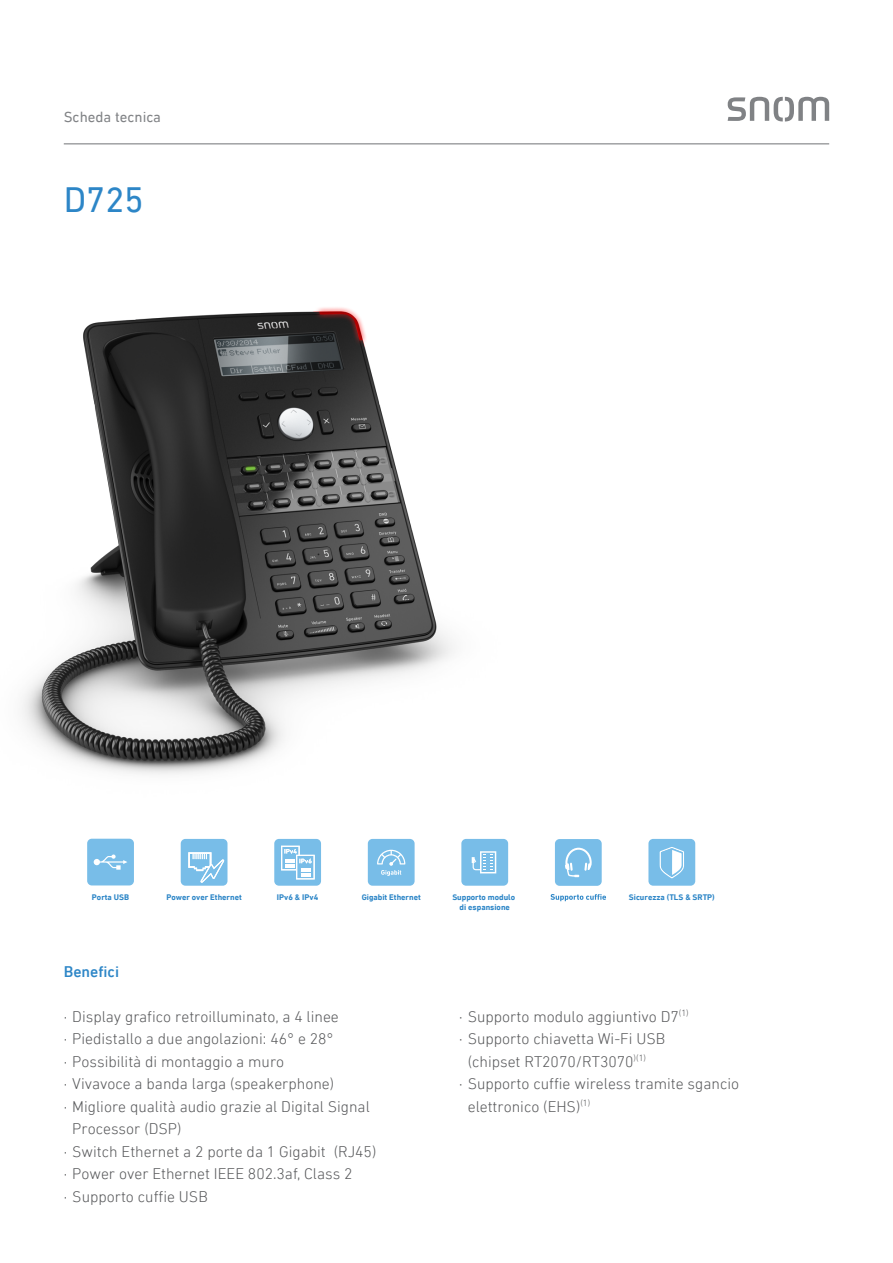
<style>
.page{position:relative;width:893px;height:1263px;background:#fff}
.page>*{position:absolute;margin:0;border:0;box-sizing:border-box;transform-origin:0 0}
.t1{font:36px "DIN Next LT Pro";color:#2d86c7}
.Featureliste_Rücksei{font:300 15.75px "DIN Next LT Pro";color:#57585a}
.Featureliste_Rücksei-2{font:500 15.75px "DIN Next LT Pro";color:#2d86c7}
.Überschrift_Datenblä{font:15px "DIN Next LT Pro";color:#808285}
.t2{font:700 8.25px/9.9px "DIN Next LT Pro";color:#2d86c7;text-align:center}
</style>
<div class="page">
<hr style="left:64px;top:143px;width:765px;height:1px;background:#808285">
<img style="left:22px;top:307px;width:432px;height:468px">
<div style="left:87px;top:839px;width:47px;height:46px;background:#78bde8;border-radius:5px"></div>
<svg style="left:94px;top:854px;width:33px;height:16px"></svg>
<svg style="left:181px;top:839px;width:46px;height:47px;background:#8cc6eb"></svg>
<svg style="left:274px;top:839px;width:47px;height:47px"></svg>
<div style="left:368px;top:839px;width:47px;height:47px;background:#78bde8;border-radius:5px"></div>
<svg style="left:377px;top:850px;width:28px;height:26px"></svg>
<div style="left:461px;top:839px;width:47px;height:47px;background:#78bde8;border-radius:5px"></div>
<svg style="left:472px;top:851px;width:24px;height:22px"></svg>
<div style="left:555px;top:839px;width:47px;height:47px;background:#78bde8;border-radius:5px"></div>
<svg style="left:565px;top:848px;width:27px;height:29px"></svg>
<svg style="left:550px;top:894px;width:56px;height:7px"></svg>
<div style="left:648px;top:839px;width:47px;height:47px;background:#78bde8;border-radius:5px"></div>
<svg style="left:660px;top:847px;width:24px;height:31px"></svg>
<svg style="left:728px;top:97px;width:101px;height:25px"></svg>
<p class="Überschrift_Datenblä" style="left:64px;top:108px;width:99px">Scheda tecnica</p>
<p class="t1" style="left:64px;top:178px;width:81px">D725</p>
<p class="t2" style="left:92px;top:892px;width:39px">Porta USB</p>
<p class="t2" style="left:167px;top:892px;width:77px">Power over Ethernet</p>
<p class="t2" style="left:277px;top:892px;width:43px">IPv6 &amp; IPv4</p>
<p class="t2" style="left:362px;top:892px;width:61px">Gigabit Ethernet</p>
<p class="t2" style="left:452px;top:892px;width:64px">Supporto modulo di espansione</p>
<p class="t2" style="left:629px;top:892px;width:87px">Sicurezza (TLS &amp; SRTP)</p>
<p class="Featureliste_Rücksei-2" style="left:64px;top:962px;width:57px">Benefici</p>
<p class="Featureliste_Rücksei" style="left:64px;top:1007px;width:277px">· Display grafico retroilluminato, a 4 linee</p>
<p class="Featureliste_Rücksei" style="left:64px;top:1030px;width:271px">· Piedistallo a due angolazioni: 46° e 28°</p>
<p class="Featureliste_Rücksei" style="left:64px;top:1052px;width:222px">· Possibilità di montaggio a muro</p>
<p class="Featureliste_Rücksei" style="left:64px;top:1075px;width:272px">· Vivavoce a banda larga (speakerphone)</p>
<p class="Featureliste_Rücksei" style="left:64px;top:1097px;width:308px">· Migliore qualità audio grazie al Digital Signal</p>
<p class="Featureliste_Rücksei" style="left:72px;top:1120px;width:111px">Processor (DSP)</p>
<p class="Featureliste_Rücksei" style="left:64px;top:1142px;width:314px">· Switch Ethernet a 2 porte da 1 Gigabit (RJ45)</p>
<p class="Featureliste_Rücksei" style="left:64px;top:1165px;width:290px">· Power over Ethernet IEEE 802.3af, Class 2</p>
<p class="Featureliste_Rücksei" style="left:64px;top:1187px;width:146px">· Supporto cuffie USB</p>
<p class="Featureliste_Rücksei" style="left:459px;top:1007px;width:231px">· Supporto modulo aggiuntivo D7<sup>(1)</sup></p>
<p class="Featureliste_Rücksei" style="left:459px;top:1030px;width:208px">· Supporto chiavetta Wi-Fi USB</p>
<p class="Featureliste_Rücksei" style="left:468px;top:1052px;width:180px">(chipset RT2070/RT3070<sup>)(1)</sup></p>
<p class="Featureliste_Rücksei" style="left:459px;top:1075px;width:281px">· Supporto cuffie wireless tramite sgancio</p>
<p class="Featureliste_Rücksei" style="left:468px;top:1097px;width:124px">elettronico (EHS)<sup>(1)</sup></p>
</div>
